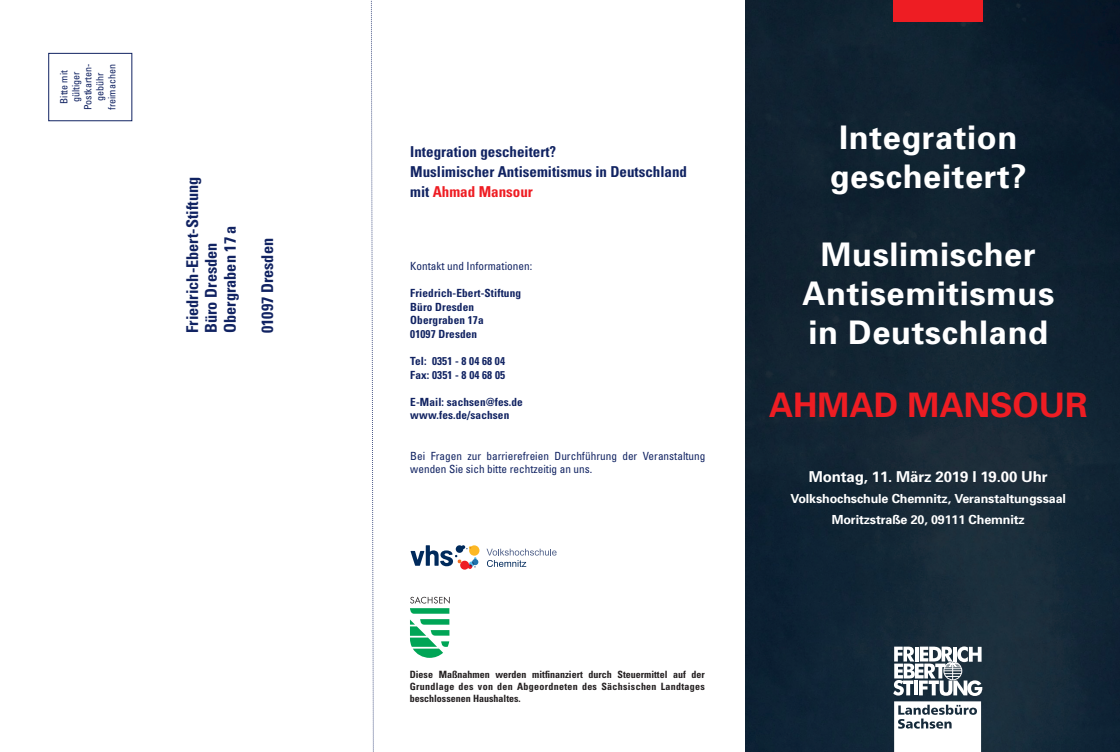
<style>
.page{position:relative;width:1120px;height:752px;background:#fff}
.page>*{position:absolute;margin:0;border:0;box-sizing:border-box;transform-origin:0 0}
.t1{font:700 33.75px "Univers";color:#ee1d23}
.t2{font:700 32.5px/39px "Univers";letter-spacing:.02em;color:#fff}
.t3{font:700 condensed 16.25px "Univers";color:#112362}
.t4{font:700 condensed 15px/20px "Univers";color:#112362}
.t5{font:700 15px "Univers";letter-spacing:-.01em;color:#fff}
.t6{font:700 12.5px "Univers";letter-spacing:-.01em;color:#fff}
.t7{font:700 condensed 11.25px "Univers";letter-spacing:.01em;color:#112362}
.t8{font:condensed 11.25px/13.5px "Univers";color:#112362}
.t9{font:700 condensed 10px/12px "Univers";color:#231f20;text-align:justify}
.t10{font:condensed 10px/12px "Univers";color:#112362}
.s1{color:#ee1d23}
</style>
<div class="page">
<img style="left:745px;top:0;width:375px;height:751px">
<div style="left:893px;top:0;width:89px;height:21px;background:#ee1d23"></div>
<svg style="left:410px;top:596px;width:40px;height:61px"></svg>
<svg style="left:893px;top:646px;width:89px;height:49px"></svg>
<svg style="left:894px;top:701px;width:87px;height:50px"></svg>
<svg style="left:486px;top:548px;width:70px;height:18px"></svg>
<svg style="left:411px;top:545px;width:68px;height:24px"></svg>
<svg style="left:370px;top:0;width:4px;height:752px"></svg>
<p class="t10" style="left:58px;top:104px;width:35px;rotate:-90deg">Bitte mit gültiger</p>
<p class="t10" style="left:82px;top:110px;width:48px;text-align:center;rotate:-90deg">Postkarten&shy;gebühr freimachen</p>
<p class="t3" style="left:182px;top:333px;width:158px;rotate:-90deg">Friedrich-Ebert-Stiftung</p>
<p class="t3" style="left:220px;top:333px;width:109px;rotate:-90deg">Obergraben 17 a</p>
<p class="t3" style="left:201px;top:333px;width:92px;rotate:-90deg">Büro Dresden</p>
<p class="t3" style="left:257px;top:333px;width:96px;rotate:-90deg">01097 Dresden</p>
<p class="t4" style="left:410px;top:141px;width:147px">Integration gescheitert?</p>
<p class="t4" style="left:410px;top:161px;width:278px">Muslimischer Antisemitismus in Deutschland mit <span class="s1">Ahmad Mansour</span></p>
<p class="t8" style="left:410px;top:259px;width:123px">Kontakt und Informationen:</p>
<p class="t7" style="left:410px;top:286px;width:112px">Friedrich-Ebert-Stiftung</p>
<p class="t7" style="left:410px;top:300px;width:65px">Büro Dresden</p>
<p class="t7" style="left:410px;top:313px;width:75px">Obergraben 17a</p>
<p class="t7" style="left:410px;top:327px;width:68px">01097 Dresden</p>
<p class="t7" style="left:410px;top:354px;width:96px">Tel: 0351 - 8 04 68 04</p>
<p class="t7" style="left:410px;top:367px;width:96px">Fax: 0351 - 8 04 68 05</p>
<p class="t7" style="left:410px;top:394px;width:114px">E-Mail: sachsen@fes.de</p>
<p class="t7" style="left:410px;top:408px;width:100px">www.fes.de/sachsen</p>
<p class="t8" style="left:410px;top:448px;width:297px">Bei Fragen zur barrierefreien Durchführung der Veranstaltung wenden Sie sich bitte rechtzeitig an uns.</p>
<p class="t9" style="left:410px;top:667px;width:297px">Diese Maßnahmen werden mitfinanziert durch Steuermittel auf der Grundlage des von den Abgeordneten des Sächsischen Landtages beschlossenen Haushaltes.</p>
<p class="t2" style="left:839px;top:118px;width:180px">Integration</p>
<p class="t2" style="left:830px;top:157px;width:198px">gescheitert?</p>
<p class="t2" style="left:821px;top:235px;width:216px">Muslimischer</p>
<p class="t2" style="left:802px;top:274px;width:254px">Antisemitismus in Deutschland</p>
<p class="t1" style="left:769px;top:384px;width:320px">AHMAD MANSOUR</p>
<p class="t5" style="left:809px;top:467px;width:240px">Montag, 11. März 2019 I 19.00 Uhr</p>
<p class="t6" style="left:790px;top:491px;width:277px">Volkshochschule Chemnitz, Veranstaltungssaal</p>
<p class="t6" style="left:832px;top:512px;width:194px">Moritzstraße 20, 09111 Chemnitz</p>
</div>
